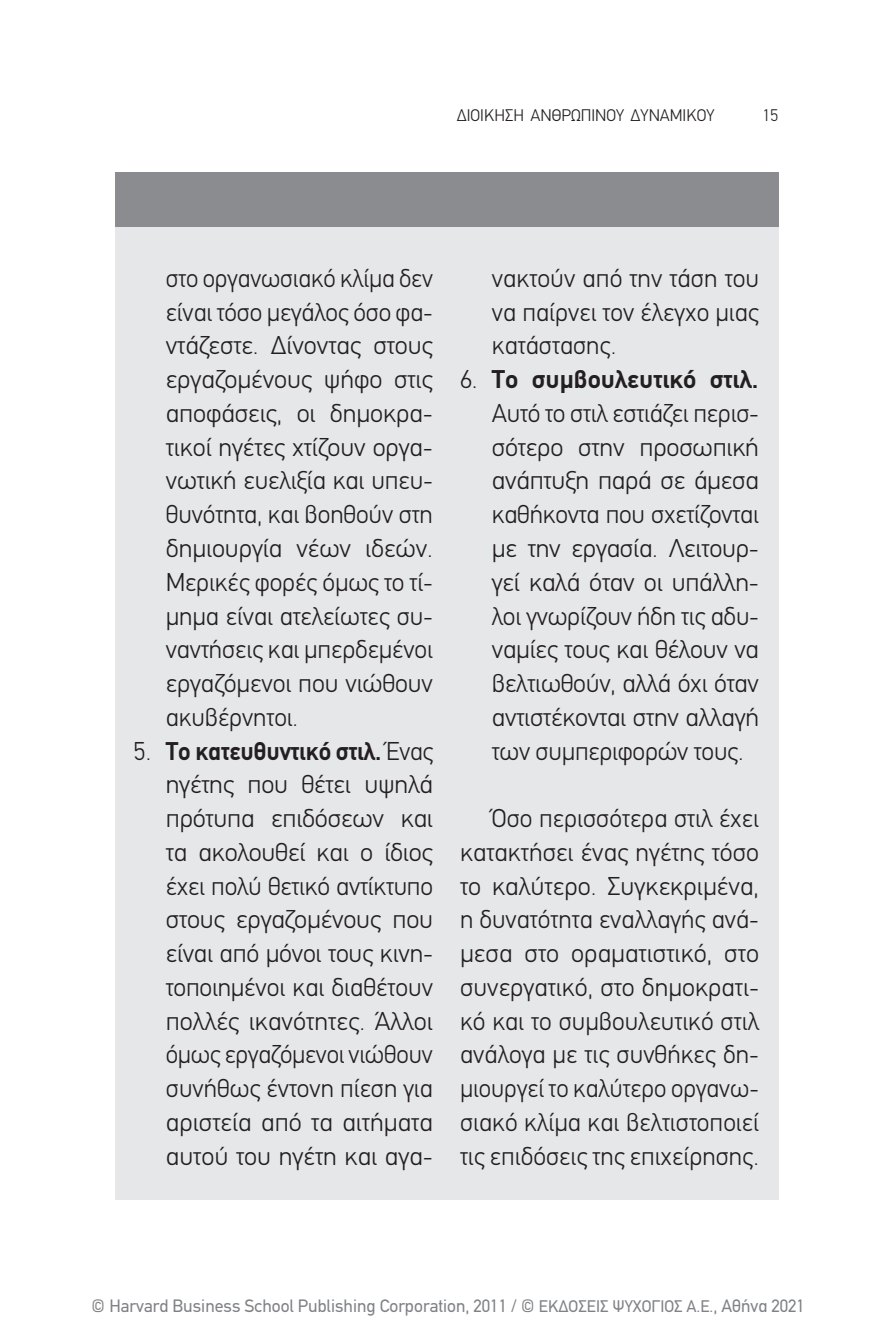
<style>
.page{position:relative;width:893px;height:1327px;background:#fff}
.page>*{position:absolute;margin:0;border:0;box-sizing:border-box;transform-origin:0 0}
.Body_Text{font:300 25.88px/33.8px "PF Din Text";color:#231f20;text-align:justify}
.t1{font:18px "PF Din Text";color:#808285}
.t2{font:300 16.88px "PF Din Text";color:#231f20}
.s1{font-weight:700}
.s2{font-size:16.88px}
</style>
<div class="page">
<div style="left:115px;top:172px;width:663px;height:1027px;background:#e6e7e9"></div>
<div style="left:115px;top:172px;width:663px;height:54px;background:#8a8c8f"></div>
<p class="t2" style="left:457px;top:105px;width:259px">ΔΙΟΙΚΗΣΗ ΑΝΘΡΩΠΙΝΟΥ ΔΥΝΑΜΙΚΟΥ</p>
<p class="t2" style="left:763px;top:105px;width:17px">15</p>
<p class="Body_Text" style="left:166px;top:261px;width:269px">στο οργανωσιακό κλίμα δεν είναι τόσο μεγάλος όσο φα&shy;ντάζεστε. Δίνοντας στους εργαζομένους ψήφο στις αποφάσεις, οι δημοκρα&shy;τικοί ηγέτες χτίζουν οργα&shy;νωτική ευελιξία και υπευ&shy;θυνότητα, και βοηθούν στη δημιουργία νέων ιδεών.<br>Μερικές φορές όμως το τί&shy;μημα είναι ατελείωτες συ&shy;ναντήσεις και μπερδεμένοι εργαζόμενοι που νιώθουν ακυβέρνητοι.</p>
<p class="Body_Text" style="left:166px;top:734px;width:269px;text-indent:-32px">5. <span class="s1">Το κατευθυντικό στιλ.</span> Ένας ηγέτης που θέτει υψηλά πρότυπα επιδόσεων και τα ακολουθεί και ο ίδιος έχει πολύ θετικό αντίκτυπο στους εργαζομένους που είναι από μόνοι τους κινη&shy;τοποιημένοι και διαθέτουν πολλές ικανότητες. Άλλοι όμως εργαζόμενοι νιώθουν συνήθως έντονη πίεση για αριστεία από τα αιτήματα αυτού του ηγέτη και αγα-</p>
<p class="Body_Text" style="left:492px;top:261px;width:269px">νακτούν από την τάση του να παίρνει τον έλεγχο μιας κατάστασης.</p>
<p class="Body_Text" style="left:492px;top:362px;width:269px;text-indent:-32px">6. <span class="s1">Το συμβουλευτικό στιλ.<br></span>Αυτό το στιλ εστιάζει περισ&shy;σότερο στην προσωπική ανάπτυξη παρά σε άμεσα καθήκοντα που σχετίζονται με την εργασία. Λειτουρ&shy;γεί καλά όταν οι υπάλλη&shy;λοι γνωρίζουν ήδη τις αδυ&shy;ναμίες τους και θέλουν να βελτιωθούν, αλλά όχι όταν αντιστέκονται στην αλλαγή των συμπεριφορών τους.</p>
<p class="Body_Text" style="left:460px;top:801px;width:301px;text-indent:32px">Όσο περισσότερα στιλ έχει κατακτήσει ένας ηγέτης τόσο το καλύτερο. Συγκεκριμένα, η δυνατότητα εναλλαγής ανά&shy;μεσα στο οραματιστικό, στο συνεργατικό, στο δημοκρατι&shy;κό και το συμβουλευτικό στιλ ανάλογα με τις συνθήκες δη&shy;μιουργεί το καλύτερο οργανω&shy;σιακό κλίμα και βελτιστοποιεί τις επιδόσεις της επιχείρησης.</p>
<p class="t1" style="left:91px;top:1295px;width:715px">© Harvard Business School Publishing Corporation, 2011 / © <span class="s2">ΕΚΔΟΣΕΙΣ ΨΥΧΟΓΙΟΣ Α.Ε.</span>, Αθήνα 2021</p>
</div>
